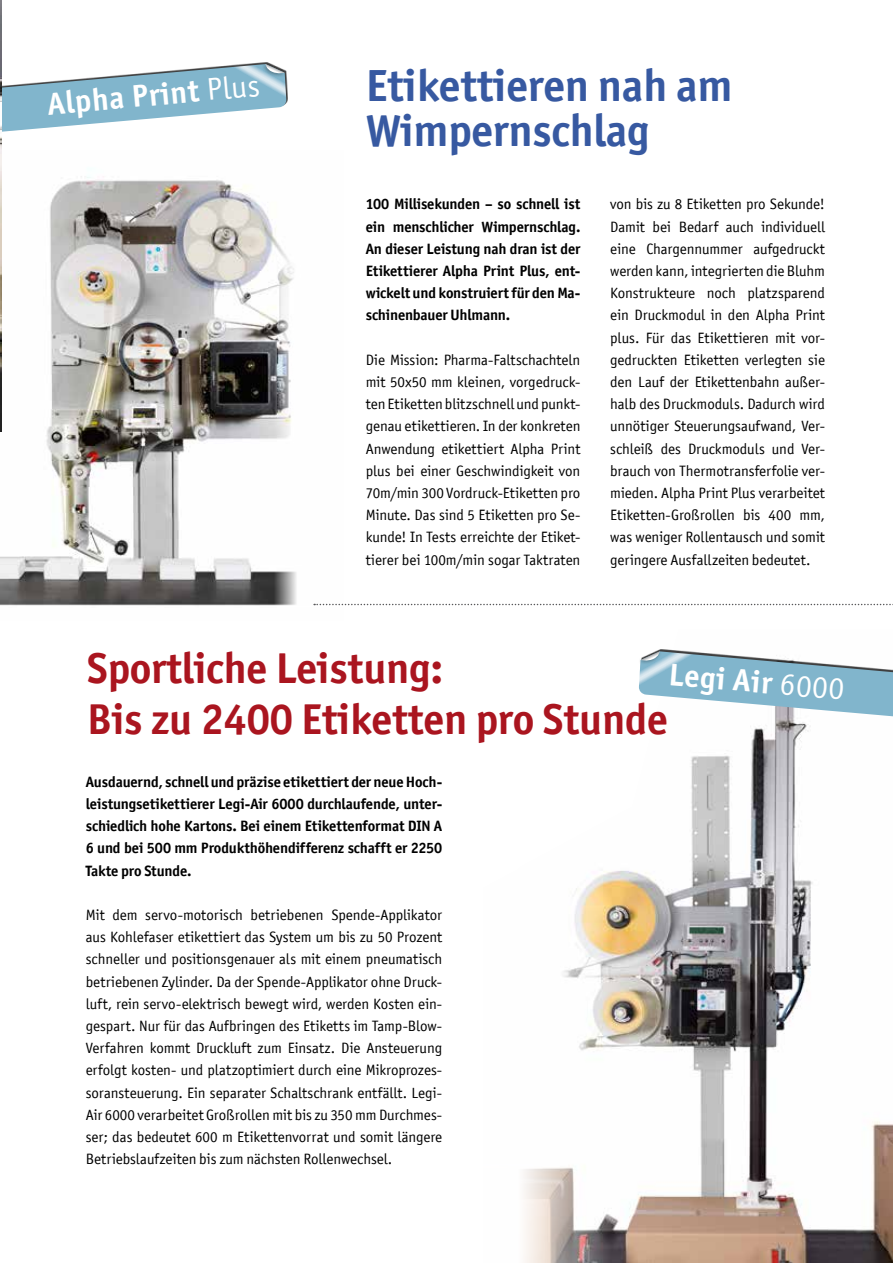
<style>
.page{position:relative;width:893px;height:1263px;background:#fff}
.page>*{position:absolute;margin:0;border:0;box-sizing:border-box;transform-origin:0 0}
.t1{font:700 45px/45px "Officina San ITC";letter-spacing:-.005em;color:#3759a1}
.t2{font:700 43.2px/51.8px "Officina San ITC";letter-spacing:-.005em;color:#aa151f}
.t3{font:700 31.35px "Officina San ITC";color:#fff}
.t4{font:15px/22.2px "Officina San ITC";color:#000;text-align:justify}
.t5{font:700 15px/22.2px "Officina San ITC";letter-spacing:-.01em;color:#000;text-align:justify}
.s1{font-weight:400}
</style>
<div class="page">
<img style="left:524px;top:718px;width:369px;height:545px">
<img style="left:0;top:150px;width:343px;height:456px">
<div style="left:0;top:62px;width:288px;height:69px;background:#000;opacity:.75"></div>
<div style="left:262px;top:62px;width:24px;height:16px;background:#000;opacity:.3"></div>
<svg style="left:1px;top:64px;width:286px;height:68px"></svg>
<img style="left:0;top:0;width:1px;height:432px">
<div style="left:640px;top:649px;width:253px;height:69px;background:#000;opacity:.75"></div>
<div style="left:637px;top:650px;width:25px;height:15px;background:#fff"></div>
<svg style="left:639px;top:651px;width:254px;height:65px"></svg>
<svg style="left:314px;top:604px;width:579px;height:1px"></svg>
<p class="t3" style="left:46px;top:85px;width:214px;rotate:-5deg">Alpha Print <span class="s1">Plus</span></p>
<p class="t1" style="left:366px;top:62px;width:368px">Etikettieren nah am<br>Wimpernschlag</p>
<p class="t5" style="left:366px;top:193px;width:216px">100 Millisekunden – so schnell ist ein menschlicher Wimpernschlag.<br>An dieser Leistung nah dran ist der Etikettierer Alpha Print Plus, ent&shy;wickelt und konstruiert für den Ma&shy;schinenbauer Uhlmann.</p>
<p class="t4" style="left:366px;top:349px;width:216px">Die Mission: Pharma-Faltschachteln mit 50x50 mm kleinen, vorgedruck&shy;ten Etiketten blitzschnell und punkt&shy;genau etikettieren. In der konkreten Anwendung etikettiert Alpha Print plus bei einer Geschwindigkeit von 70m/min 300 Vordruck-Etiketten pro Minute. Das sind 5 Etiketten pro Se&shy;kunde! In Tests erreichte der Etiket&shy;tierer bei 100m/min sogar Taktraten</p>
<p class="t4" style="left:610px;top:193px;width:216px">von bis zu 8 Etiketten pro Sekunde!<br>Damit bei Bedarf auch individuell eine Chargennummer aufgedruckt werden kann, integrierten die Bluhm Konstrukteure noch platzsparend ein Druckmodul in den Alpha Print plus. Für das Etikettieren mit vor&shy;gedruckten Etiketten verlegten sie den Lauf der Etikettenbahn außer&shy;halb des Druckmoduls. Dadurch wird unnötiger Steuerungsaufwand, Ver&shy;schleiß des Druckmoduls und Ver&shy;brauch von Thermotransferfolie ver&shy;mieden. Alpha Print Plus verarbeitet Etiketten-Großrollen bis 400 mm, was weniger Rollentausch und somit geringere Ausfallzeiten bedeutet.</p>
<p class="t2" style="left:87px;top:642px;width:582px">Sportliche Leistung:<br>Bis zu 2400 Etiketten pro Stunde</p>
<p class="t3" style="left:671px;top:655px;width:178px;rotate:5deg">Legi Air <span class="s1">6000</span></p>
<p class="t5" style="left:86px;top:770px;width:358px">Ausdauernd, schnell und präzise etikettiert der neue Hoch&shy;leistungsetikettierer Legi-Air 6000 durchlaufende, unter&shy;schiedlich hohe Kartons. Bei einem Etikettenformat DIN A 6 und bei 500 mm Produkthöhendifferenz schafft er 2250<br>Takte pro Stunde.</p>
<p class="t4" style="left:86px;top:904px;width:358px">Mit dem servo-motorisch betriebenen Spende-Applikator aus Kohlefaser etikettiert das System um bis zu 50 Prozent schneller und positionsgenauer als mit einem pneumatisch betriebenen Zylinder. Da der Spende-Applikator ohne Druck&shy;luft, rein servo-elektrisch bewegt wird, werden Kosten ein&shy;gespart. Nur für das Aufbringen des Etiketts im Tamp-Blow-Verfahren kommt Druckluft zum Einsatz. Die Ansteuerung erfolgt kosten- und platzoptimiert durch eine Mikroprozes&shy;soransteuerung. Ein separater Schaltschrank entfällt. Legi-Air 6000 verarbeitet Großrollen mit bis zu 350 mm Durchmes&shy;ser; das bedeutet 600 m Etikettenvorrat und somit längere Betriebslaufzeiten bis zum nächsten Rollenwechsel.</p>
</div>
